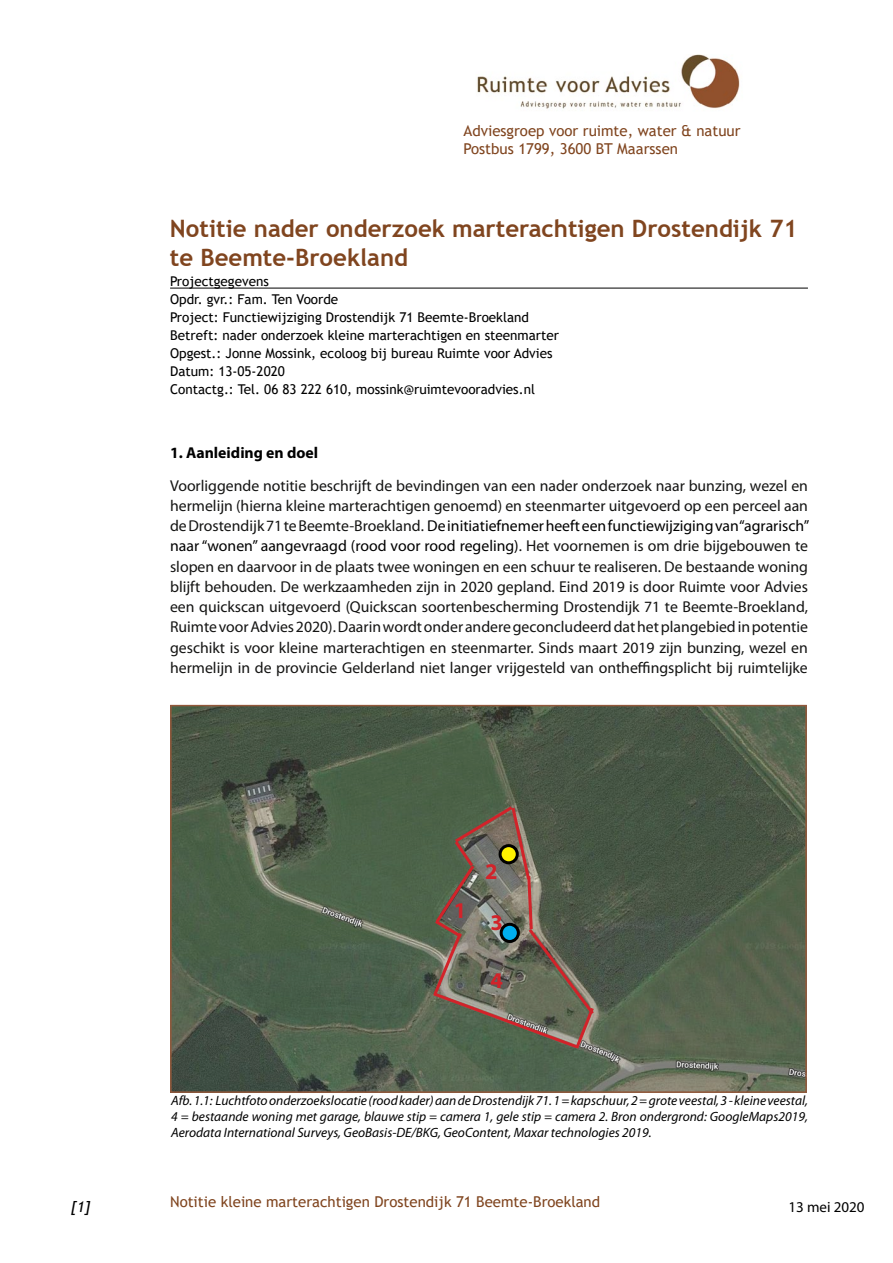
<style>
.page{position:relative;width:893px;height:1263px;background:#fff}
.page>*{position:absolute;margin:0;border:0;box-sizing:border-box;transform-origin:0 0}
.t1{font:700 24px/28.8px "Trebuchet MS";color:#80451f}
.t2{font:700 22.5px "Myriad Pro";color:#d2232a}
.t3{font:15.75px/20.2px "Myriad Pro";color:#141413;text-align:justify}
.t4{font:700 15.75px "Myriad Pro";color:#000}
.t5{font:15px/18px "Trebuchet MS";color:#80451f}
.t6{font:15px "Myriad Pro";color:#000}
.t7{font:italic 15px "Trebuchet MS";color:#000}
.t8{font:italic 13.5px/15.8px "Myriad Pro";color:#000;text-align:justify}
.t9{font:13.5px/18px "Trebuchet MS";color:#000}
.s1{color:#000}
</style>
<div class="page">
<img style="left:477px;top:54px;width:263px;height:55px">
<hr style="left:170px;top:288px;width:638px;height:1px;background:#000">
<img style="left:173px;top:708px;width:631px;height:382px">
<div style="left:170px;top:705px;width:637px;height:388px;border:2px solid #874625"></div>
<svg style="left:430px;top:803px;width:167px;height:249px;background:#676757"></svg>
<div style="left:500px;top:846px;width:17px;height:17px;background:#fff200;border-radius:50%"></div>
<div style="left:499px;top:844px;width:20px;height:20px;border:3px solid #000;border-radius:50%"></div>
<div style="left:501px;top:924px;width:17px;height:17px;background:#00aeef;border-radius:50%"></div>
<div style="left:500px;top:923px;width:20px;height:20px;border:3px solid #000;border-radius:50%"></div>
<p class="t5" style="left:463px;top:121px;width:279px">Adviesgroep voor ruimte, water &amp; natuur<br>Postbus 1799, 3600 BT Maarssen</p>
<h1 class="t1" style="left:170px;top:214px;width:629px">Notitie nader onderzoek marterachtigen Drostendijk 71 te Beemte-Broekland</h1>
<p class="t9" style="left:170px;top:272px;width:390px">Projectgegevens<br>Opdr. gvr.: Fam. Ten Voorde<br>Project: Functiewijziging Drostendijk 71 Beemte-Broekland Betreft: nader onderzoek kleine marterachtigen en steenmarter Opgest.: Jonne Mossink, ecoloog bij bureau Ruimte voor Advies Datum: 13-05-2020<br>Contactg.: Tel. 06 83 222 610, mossink@ruimtevooradvies.nl</p>
<p class="t4" style="left:170px;top:442px;width:150px">1. Aanleiding en doel</p>
<p class="t3" style="left:170px;top:475px;width:641px">Voorliggende notitie beschrijft de bevindingen van een nader onderzoek naar bunzing, wezel en hermelijn (hierna kleine marterachtigen genoemd) en steenmarter uitgevoerd op een perceel aan de Drostendijk 71 te Beemte-Broekland. <span class="s1">De initiatiefnemer heeft een functiewijziging van “agrarisch” naar “wonen” aangevraagd (rood voor rood regeling)</span>. Het voornemen is om drie bijgebouwen te slopen en daarvoor in de plaats twee woningen en een schuur te realiseren. De bestaande woning blijft behouden. De werkzaamheden zijn in 2020 gepland. Eind 2019 is door Ruimte voor Advies een quickscan uitgevoerd (Quickscan soortenbescherming Drostendijk 71 te Beemte-Broekland, Ruimte voor Advies 2020). Daarin wordt onder andere geconcludeerd dat het plangebied in potentie geschikt is voor kleine marterachtigen en steenmarter. Sinds maart 2019 zijn bunzing, wezel en hermelijn in de provincie Gelderland niet langer vrijgesteld van ontheffingsplicht bij ruimtelijke</p>
<h2 class="t2" style="left:454px;top:895px;width:14px">1</h2>
<h2 class="t2" style="left:485px;top:856px;width:14px">2</h2>
<h2 class="t2" style="left:490px;top:907px;width:14px">3</h2>
<h2 class="t2" style="left:490px;top:966px;width:14px">4</h2>
<p class="t8" style="left:171px;top:1092px;width:638px">Afb. 1.1: Luchtfoto onderzoekslocatie (rood kader) aan de Drostendijk 71. 1 = kapschuur, 2 = grote veestal, 3 - kleine veestal, 4 = bestaande woning met garage, blauwe stip = camera 1, gele stip = camera 2. Bron ondergrond: GoogleMaps2019, Aerodata International Surveys, GeoBasis-DE/BKG, GeoContent, Maxar technologies 2019.</p>
<p class="t5" style="left:170px;top:1192px;width:432px">Notitie kleine marterachtigen Drostendijk 71 Beemte-Broekland</p>
<p class="t7" style="left:71px;top:1197px;width:20px">[1]</p>
<p class="t6" style="left:789px;top:1198px;width:78px">13 mei 2020</p>
</div>
